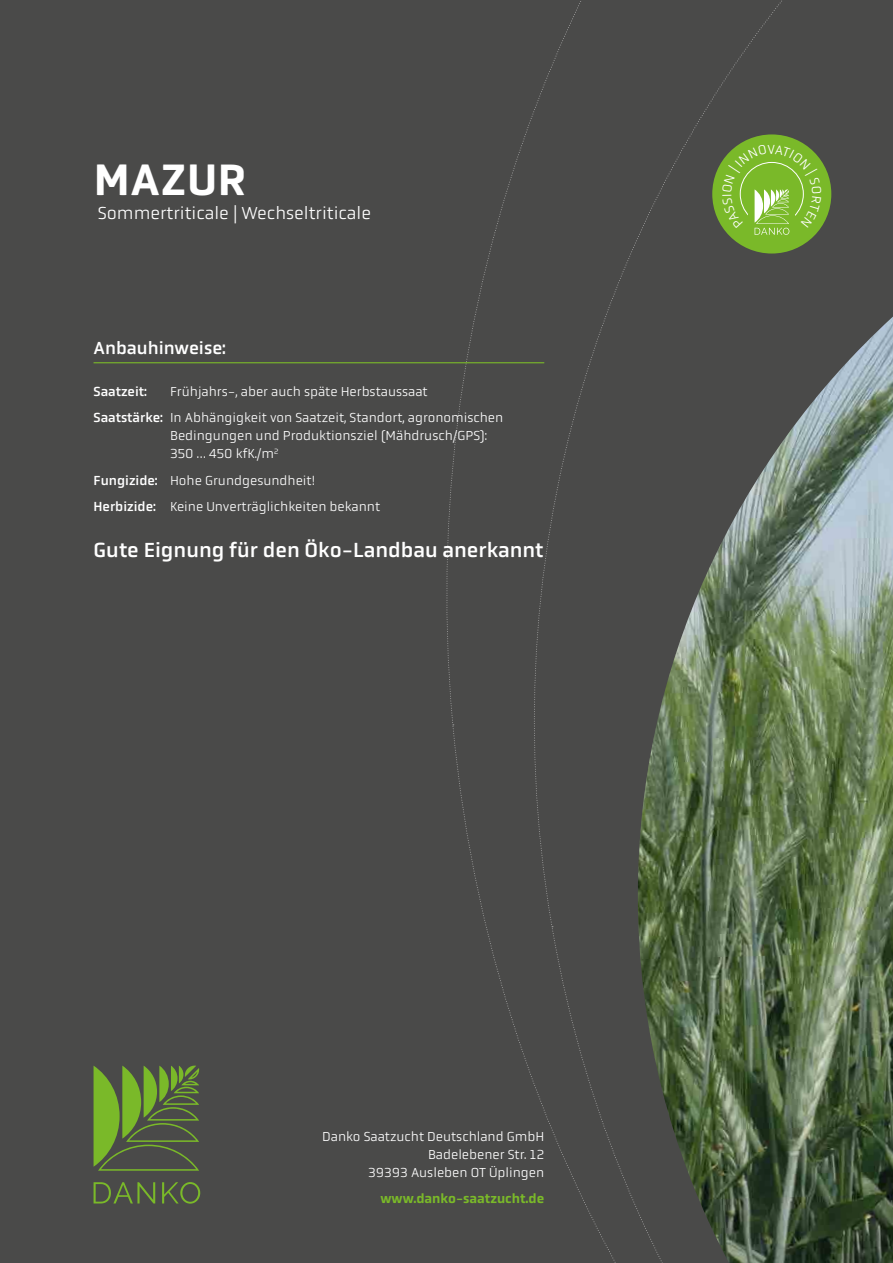
<style>
.page{position:relative;width:893px;height:1263px;background:#4a4a49}
.page>*{position:absolute;margin:0;border:0;box-sizing:border-box;transform-origin:0 0}
.t1{font:500 45px "Obvia";letter-spacing:.015em;color:#fff}
.t2{font:21px "Obvia";color:#fff}
.t3{font:300 18px "Obvia";color:#fff}
.t4{font:18px "Obvia";color:#fff}
.t5{font:300 13.5px/18px "Obvia";color:#fff}
.t6{font:500 13.5px "Obvia";color:#7ab929}
.t7{font:13.5px "Obvia";color:#fff}
.s1{font-weight:400}
</style>
<div class="page">
<svg style="left:94px;top:1065px;width:106px;height:106px"></svg>
<svg style="left:94px;top:1182px;width:61px;height:21px"></svg>
<svg style="left:162px;top:1182px;width:38px;height:21px"></svg>
<div style="left:712px;top:134px;width:119px;height:119px;background:#7ab929;border-radius:50%"></div>
<hr style="left:94px;top:362px;width:450px;height:1px;background:#7ab929">
<img style="left:638px;top:317px;width:255px;height:946px">
<svg style="left:722px;top:144px;width:99px;height:91px"></svg>
<h1 class="t1" style="left:94px;top:153px;width:154px">MAZUR</h1>
<h3 class="t3" style="left:98px;top:203px;width:275px">Sommertriticale | Wechseltriticale</h3>
<h3 class="t4" style="left:94px;top:337px;width:134px">Anbauhinweise:</h3>
<p class="t7" style="left:94px;top:383px;width:55px">Saatzeit:</p>
<p class="t5" style="left:94px;top:378px;width:411px;line-height:26.5px;text-align:center">Frühjahrs-, aber auch späte Herbstaussaat<br><span class="s1">Saatstärke:</span> In Abhängigkeit von Saatzeit, Standort, agronomischen</p>
<p class="t5" style="left:170px;top:427px;width:319px">Bedingungen und Produktionsziel (Mähdrusch/GPS):<br>350 … 450 kfK./m<sup>2</sup></p>
<p class="t5" style="left:94px;top:467px;width:288px;line-height:26.5px"><span class="s1">Fungizide:</span> Hohe Grundgesundheit!<br><span class="s1">Herbizide:</span> Keine Unverträglichkeiten bekannt</p>
<h2 class="t2" style="left:94px;top:538px;width:452px">Gute Eignung für den Öko-Landbau anerkannt</h2>
<p class="t5" style="left:322px;top:1127px;width:224px;text-align:right">Danko Saatzucht Deutschland GmbH<br>Badelebener Str. 12<br>39393 Ausleben OT Üplingen</p>
<p class="t6" style="left:380px;top:1191px;width:165px">www.danko-saatzucht.de</p>
</div>
